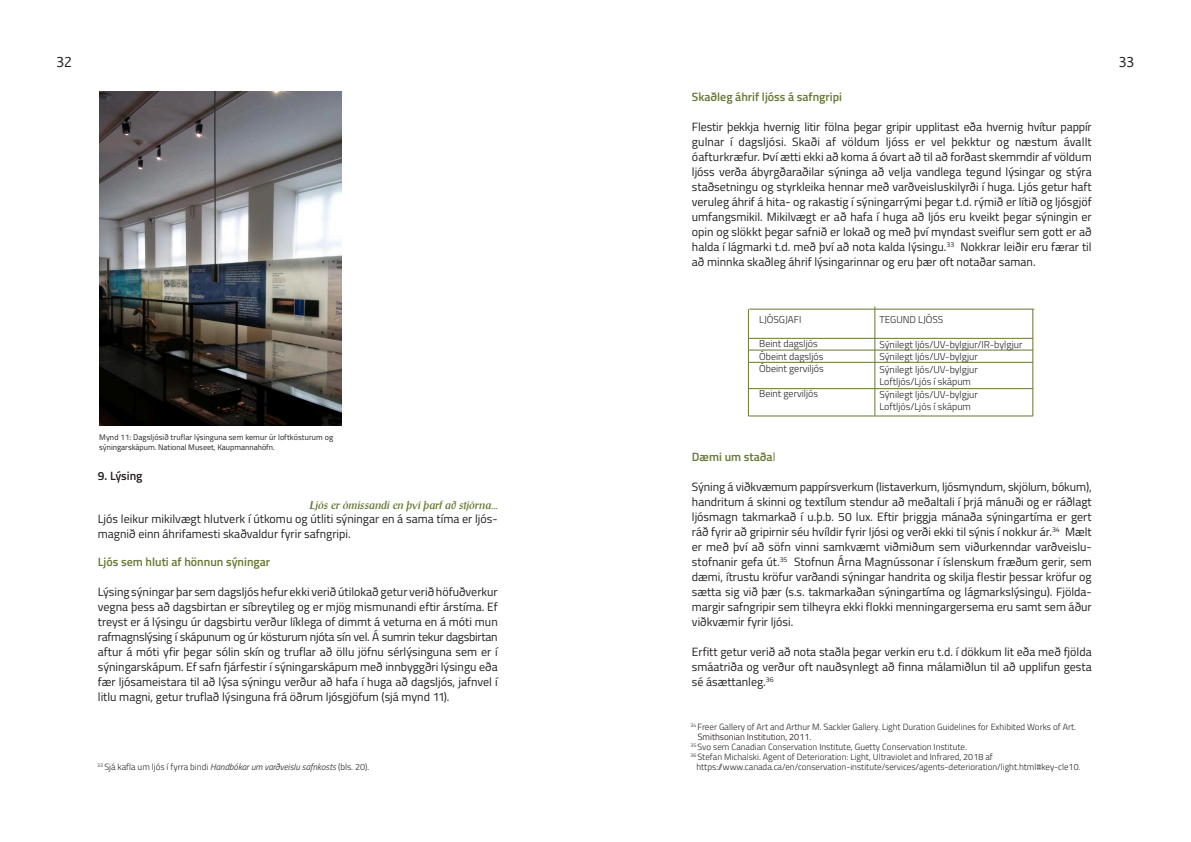
<style>
.page{position:relative;width:1191px;height:842px;background:#fff}
.page>*{position:absolute;margin:0;border:0;box-sizing:border-box;transform-origin:0 0}
.t1{font:13px "Monaco";color:#231f20}
.t2{font:12px/15px "Titillium";color:#231f20;text-align:justify}
.t3{font:600 12px "Titillium";color:#657732}
.t4{font:italic 600 12px "Scriptuale Pro";color:#657732}
.t5{font:600 12px "Titillium";color:#231f20}
.t6{font:300 10px/12.5px "Titillium";color:#231f20}
.t7{font:300 9px "Titillium";color:#231f20}
.t8{font:300 9px "Titillium";color:#150000}
.t9{font:8px/9.6px "Titillium";letter-spacing:.01em;color:#231f20}
.s1{font-style:italic}
.s2{font-weight:400}
.s3{font-size:8px}
</style>
<div class="page">
<hr style="left:654px;top:350px;width:431px;height:1px;background:#657732">
<hr style="left:654px;top:338px;width:431px;height:1px;background:#657732">
<hr style="left:654px;top:362px;width:431px;height:1px;background:#657732">
<hr style="left:654px;top:388px;width:431px;height:1px;background:#657732">
<div style="left:650px;top:302px;width:98px;height:124px;background:#fff"></div>
<div style="left:1033px;top:290px;width:55px;height:159px;background:#fff"></div>
<hr style="left:1032px;top:309px;width:1px;height:107px;background:#657732">
<hr style="left:748px;top:309px;width:1px;height:107px;background:#657732">
<hr style="left:874px;top:306px;width:1px;height:110px;background:#657732">
<hr style="left:748px;top:416px;width:285px;height:1px;background:#657732">
<hr style="left:749px;top:309px;width:285px;height:1px;background:#657732">
<img style="left:100px;top:92px;width:241px;height:333px">
<p class="t1" style="left:56px;top:52px;width:17px">32</p>
<p class="t1" style="left:1118px;top:52px;width:17px">33</p>
<p class="t3" style="left:692px;top:87px;width:152px">Skaðleg áhrif ljóss á safngripi</p>
<p class="t2" style="left:692px;top:118px;width:401px">Flestir þekkja hvernig litir fölna þegar gripir upplitast eða hvernig hvítur pappír gulnar í dagsljósi. Skaði af völdum ljóss er vel þekktur og næstum ávallt óafturkræfur. Því ætti ekki að koma á óvart að til að forðast skemmdir af völdum ljóss verða ábyrgðaraðilar sýninga að velja vandlega tegund lýsingar og stýra staðsetningu og styrkleika hennar með varðveisluskilyrði í huga. Ljós getur haft veruleg áhrif á hita- og rakastig í sýningarrými þegar t.d. rýmið er lítið og ljósgjöf umfangsmikil. Mikilvægt er að hafa í huga að ljós eru kveikt þegar sýningin er opin og slökkt þegar safnið er lokað og með því myndast sveiflur sem gott er að halda í lágmarki t.d. með því að nota kalda lýsingu.<sup>33</sup> Nokkrar leiðir eru færar til að minnka skaðleg áhrif lýsingarinnar og eru þær oft notaðar saman.</p>
<p class="t9" style="left:99px;top:432px;width:235px">Mynd 11: Dagsljósið truflar lýsinguna sem kemur úr loftkösturum og sýningarskápum. National Museet, Kaupmannahöfn.</p>
<p class="t5" style="left:98px;top:467px;width:46px">9. Lýsing</p>
<p class="t4" style="left:309px;top:498px;width:190px">Ljós er ómissandi en því þarf að stjórna...</p>
<p class="t2" style="left:98px;top:511px;width:401px;line-height:14.4px">Ljós leikur mikilvægt hlutverk í útkomu og útliti sýningar en á sama tíma er ljós&shy;magnið einn áhrifamesti skaðvaldur fyrir safngripi.</p>
<p class="t3" style="left:98px;top:553px;width:174px">Ljós sem hluti af hönnun sýningar</p>
<p class="t2" style="left:98px;top:583px;width:401px">Lýsing sýningar þar sem dagsljós hefur ekki verið útilokað getur verið höfuðverkur vegna þess að dagsbirtan er síbreytileg og er mjög mismunandi eftir árstíma. Ef treyst er á lýsingu úr dagsbirtu verður líklega of dimmt á veturna en á móti mun rafmagnslýsing í skápunum og úr kösturum njóta sín vel. Á sumrin tekur dagsbirtan aftur á móti yfir þegar sólin skín og truflar að öllu jöfnu sérlýsinguna sem er í sýningarskápum. Ef safn fjárfestir í sýningarskápum með innbyggðri lýsingu eða fær ljósameistara til að lýsa sýningu verður að hafa í huga að dagsljós, jafnvel í litlu magni, getur truflað lýsinguna frá öðrum ljósgjöfum (sjá mynd 11).</p>
<p class="t7" style="left:97px;top:760px;width:273px"><sup>33</sup> Sjá kafla um ljós í fyrra bindi <span class="s1">Handbókar um varðveislu safnkosts</span> (bls. 20).</p>
<p class="t6" style="left:759px;top:312px;width:44px">LJÓSGJAFI</p>
<p class="t6" style="left:759px;top:337px;width:66px">Beint dagsljós<br>Óbeint dagsljós<br>Óbeint gerviljós</p>
<p class="t6" style="left:759px;top:387px;width:60px">Beint gerviljós</p>
<p class="t6" style="left:879px;top:313px;width:65px">TEGUND LJÓSS</p>
<p class="t6" style="left:879px;top:338px;width:144px">Sýnilegt ljós/UV-bylgjur/IR-bylgjur<br>Sýnilegt ljós/UV-bylgjur<br>Sýnilegt ljós/UV-bylgjur<br>Loftljós/Ljós í skápum<br>Sýnilegt ljós/UV-bylgjur<br>Loftljós/Ljós í skápum</p>
<p class="t3" style="left:692px;top:447px;width:85px">Dæmi um staða<span class="s2">l</span></p>
<p class="t2" style="left:692px;top:478px;width:401px">Sýning á viðkvæmum pappírsverkum (listaverkum, ljósmyndum, skjölum, bókum), handritum á skinni og textílum stendur að meðaltali í þrjá mánuði og er ráðlagt ljósmagn takmarkað í u.þ.b. 50 lux. Eftir þriggja mánaða sýningartíma er gert ráð fyrir að gripirnir séu hvíldir fyrir ljósi og verði ekki til sýnis í nokkur ár.<sup>34</sup> Mælt er með því að söfn vinni samkvæmt viðmiðum sem viðurkenndar varðveislu&shy;stofnanir gefa út.<sup>35</sup> Stofnun Árna Magnússonar í íslenskum fræðum gerir, sem dæmi, ítrustu kröfur varðandi sýningar handrita og skilja flestir þessar kröfur og sætta sig við þær (s.s. takmarkaðan sýningartíma og lágmarkslýsingu). Fjölda&shy;margir safngripir sem tilheyra ekki flokki menningargersema eru samt sem áður viðkvæmir fyrir ljósi.</p>
<p class="t2" style="left:692px;top:643px;width:401px">Erfitt getur verið að nota staðla þegar verkin eru t.d. í dökkum lit eða með fjölda smáatriða og verður oft nauðsynlegt að finna málamiðlun til að upplifun gesta sé ásættanleg.<sup>36</sup></p>
<p class="t7" style="left:690px;top:720px;width:387px"><sup>34</sup> Freer Gallery of Art and Arthur M. Sackler Gallery. Light Duration Guidelines for Exhibited Works of Art.</p>
<p class="t8" style="left:698px;top:730px;width:115px">Smithsonian Institution, 2011.</p>
<p class="t7" style="left:690px;top:740px;width:278px"><sup>35</sup> Svo sem Canadian Conservation Institute, Guetty Conservation Institute.</p>
<p class="t7" style="left:690px;top:750px;width:304px"><sup>36</sup> Stefan Michalski. Agent of Deterioration: Light, Ultraviolet and Infrared, 2018 af</p>
<p class="t7" style="left:696px;top:760px;width:385px">https://www.canada.ca/en/conservation-institute/services/agents-deterioration/light.html#key-cle10<span class="s3">.</span></p>
</div>
